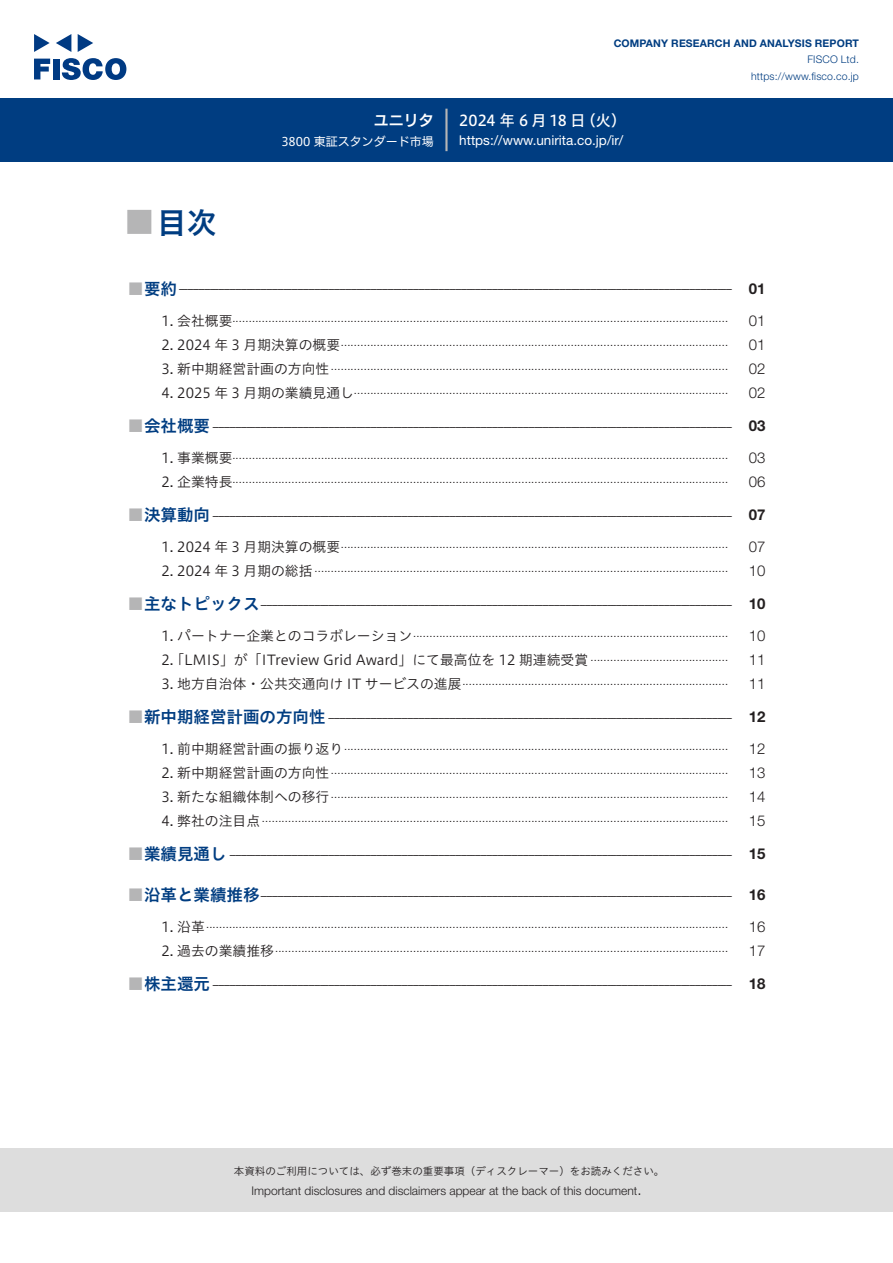
<style>
.page{position:relative;width:893px;height:1263px;background:#fff}
.page>*{position:absolute;margin:0;border:0;box-sizing:border-box;transform-origin:0 0}
.t1{font:30px "Hiragino UD Sans Std N W6";color:#003d81}
.t2{font:24px "Hiragino UD Sans Std W6";color:#b5b5b6}
.t3{font:16.5px "Hiragino UD Sans Std W6";color:#003d81}
.t4{font:300 15px "Helvetica Neue LT Std";color:#231f20}
.t5{font:700 15px "Helvetica Neue LT Std";color:#231f20}
.t6{font:15px "Hiragino UD Sans F Std N W5";color:#fff}
.t7{font:15px "Hiragino UD Sans F Std N W6";color:#fff}
.t8{font:13.8px "Hiragino UD Sans Std W3";color:#231f20}
.t9{font:13.5px "Helvetica Neue LT Std";color:#fff}
.t10{font:12px "Hiragino UD Sans Std W3";color:#231f20}
.t11{font:300 12px "Helvetica Neue LT Std";color:#231f20}
.t12{font:12px "Hiragino UD Sans F Std N W4";color:#fff}
.t13{font:10.5px "Hiragino UD Sans Std W3";color:#231f20}
.t14{font:700 10.5px "Helvetica Neue LT Std";letter-spacing:.015em;color:#003d81}
.t15{font:300 10.5px/16.5px "Helvetica Neue LT Std";letter-spacing:.015em;color:#003d81;text-align:right}
.t16{font:9px "Hiragino UD Sans Std W3";color:#231f20}
.s1{color:#b5b5b6}
</style>
<div class="page">
<div style="left:0;top:1148px;width:893px;height:64px;background:#ddd"></div>
<svg style="left:34px;top:59px;width:16px;height:20px"></svg>
<div style="left:53px;top:59px;width:6px;height:20px;background:#003a83"></div>
<svg style="left:62px;top:58px;width:64px;height:22px"></svg>
<svg style="left:34px;top:34px;width:16px;height:18px"></svg>
<svg style="left:78px;top:34px;width:15px;height:18px"></svg>
<svg style="left:56px;top:34px;width:15px;height:18px"></svg>
<div style="left:0;top:98px;width:893px;height:64px;background:#003d81"></div>
<hr style="left:445px;top:109px;width:3px;height:42px;background:#b5b5b6">
<p class="t2" style="left:128px;top:204px;width:25px">█</p>
<p class="t1" style="left:157px;top:199px;width:61px">目次</p>
<h3 class="t7" style="left:374px;top:109px;width:62px">ユニリタ</h3>
<h3 class="t12" style="left:281px;top:132px;width:154px">3800 東証スタンダード市場</h3>
<p class="t14" style="left:614px;top:37px;width:247px">COMPANY RESEARCH AND ANALYSIS REPORT</p>
<p class="t15" style="left:751px;top:51px;width:109px">FISCO Ltd. https://www.fisco.co j p.</p>
<h3 class="t6" style="left:581px;top:109px;width:47px">（火(</h3>
<h3 class="t6" style="left:459px;top:109px;width:128px">2024 年 6 月 18 日</h3>
<h3 class="t9" style="left:459px;top:132px;width:166px">https://www.unirita. c o j p. /i r/</h3>
<p class="t3" style="left:128px;top:276px;width:51px"><span class="s1">■</span>要約</p>
<p class="t10" style="left:177px;top:280px;width:557px">-----------------------------------------------------------------------------------------------------------------------------------------------------------------------------------------------------</p>
<p class="t8" style="left:162px;top:310px;width:73px">1. 会社概要</p>
<p class="t16" style="left:233px;top:312px;width:497px">.......................................................................................................................................................</p>
<p class="t8" style="left:162px;top:334px;width:180px">2. 2024 年 3 月期決算の概要</p>
<p class="t16" style="left:341px;top:336px;width:388px">......................................................................................................................</p>
<p class="t8" style="left:162px;top:358px;width:169px">3. 新中期経営計画の方向性</p>
<p class="t16" style="left:331px;top:360px;width:398px">.........................................................................................................................</p>
<p class="t8" style="left:162px;top:382px;width:194px">4. 2025 年 3 月期の業績見通し</p>
<p class="t16" style="left:354px;top:384px;width:375px">..................................................................................................................</p>
<p class="t3" style="left:128px;top:413px;width:84px"><span class="s1">■</span>会社概要</p>
<p class="t10" style="left:210px;top:417px;width:524px">-----------------------------------------------------------------------------------------------------------------------------------------------------------------------------------------</p>
<p class="t8" style="left:162px;top:447px;width:73px">1. 事業概要</p>
<p class="t16" style="left:233px;top:449px;width:497px">.......................................................................................................................................................</p>
<p class="t8" style="left:162px;top:471px;width:73px">2. 企業特長</p>
<p class="t16" style="left:233px;top:473px;width:497px">.......................................................................................................................................................</p>
<p class="t3" style="left:128px;top:502px;width:84px"><span class="s1">■</span>決算動向</p>
<p class="t10" style="left:210px;top:506px;width:524px">-----------------------------------------------------------------------------------------------------------------------------------------------------------------------------------------</p>
<p class="t8" style="left:162px;top:536px;width:180px">1. 2024 年 3 月期決算の概要</p>
<p class="t16" style="left:341px;top:538px;width:388px">......................................................................................................................</p>
<p class="t8" style="left:162px;top:560px;width:153px">2. 2024 年 3 月期の総括</p>
<p class="t16" style="left:315px;top:562px;width:415px">..............................................................................................................................</p>
<p class="t3" style="left:128px;top:591px;width:134px"><span class="s1">■</span>主なトピックス</p>
<p class="t10" style="left:260px;top:595px;width:475px">------------------------------------------------------------------------------------------------------------------------------------------------------------------------</p>
<p class="t8" style="left:162px;top:625px;width:252px">1. パートナー企業とのコラボレーション</p>
<p class="t16" style="left:413px;top:627px;width:316px">................................................................................................</p>
<p class="t8" style="left:170px;top:649px;width:419px">「LMIS」が「ITreview Grid Award」にて最高位を 12 期連続受賞</p>
<p class="t8" style="left:162px;top:649px;width:14px">2.</p>
<p class="t16" style="left:591px;top:651px;width:139px">..........................................</p>
<p class="t8" style="left:162px;top:673px;width:301px">3. 地方自治体・公共交通向け IT サービスの進展</p>
<p class="t16" style="left:463px;top:675px;width:267px">.................................................................................</p>
<p class="t3" style="left:128px;top:704px;width:200px"><span class="s1">■</span>新中期経営計画の方向性</p>
<p class="t10" style="left:326px;top:708px;width:409px">------------------------------------------------------------------------------------------------------------------------------------------------</p>
<p class="t8" style="left:162px;top:738px;width:183px">1. 前中期経営計画の振り返り</p>
<p class="t16" style="left:344px;top:740px;width:385px">.....................................................................................................................</p>
<p class="t8" style="left:162px;top:762px;width:169px">2. 新中期経営計画の方向性</p>
<p class="t16" style="left:331px;top:764px;width:398px">.........................................................................................................................</p>
<p class="t8" style="left:162px;top:786px;width:169px">3. 新たな組織体制への移行</p>
<p class="t16" style="left:331px;top:788px;width:398px">.........................................................................................................................</p>
<p class="t8" style="left:162px;top:810px;width:100px">4. 弊社の注目点</p>
<p class="t16" style="left:262px;top:812px;width:467px">..............................................................................................................................................</p>
<p class="t3" style="left:128px;top:841px;width:101px"><span class="s1">■</span>業績見通し</p>
<p class="t10" style="left:227px;top:845px;width:508px">-----------------------------------------------------------------------------------------------------------------------------------------------------------------------------------</p>
<p class="t3" style="left:128px;top:882px;width:134px"><span class="s1">■</span>沿革と業績推移</p>
<p class="t10" style="left:260px;top:886px;width:475px">------------------------------------------------------------------------------------------------------------------------------------------------------------------------</p>
<p class="t8" style="left:162px;top:916px;width:45px">1. 沿革</p>
<p class="t16" style="left:206px;top:918px;width:523px">...............................................................................................................................................................</p>
<p class="t8" style="left:162px;top:940px;width:114px">2. 過去の業績推移</p>
<p class="t16" style="left:275px;top:942px;width:454px">..........................................................................................................................................</p>
<p class="t3" style="left:128px;top:971px;width:84px"><span class="s1">■</span>株主還元</p>
<p class="t10" style="left:210px;top:975px;width:524px">-----------------------------------------------------------------------------------------------------------------------------------------------------------------------------------------</p>
<p class="t5" style="left:749px;top:279px;width:18px">01</p>
<p class="t4" style="left:749px;top:311px;width:18px">01</p>
<p class="t4" style="left:749px;top:335px;width:18px">01</p>
<p class="t4" style="left:749px;top:359px;width:18px">02</p>
<p class="t4" style="left:749px;top:383px;width:18px">02</p>
<p class="t5" style="left:749px;top:416px;width:18px">03</p>
<p class="t4" style="left:749px;top:448px;width:18px">03</p>
<p class="t4" style="left:749px;top:472px;width:18px">06</p>
<p class="t5" style="left:749px;top:505px;width:18px">07</p>
<p class="t4" style="left:749px;top:537px;width:18px">07</p>
<p class="t4" style="left:749px;top:561px;width:18px">10</p>
<p class="t5" style="left:749px;top:594px;width:18px">10</p>
<p class="t4" style="left:749px;top:626px;width:18px">10</p>
<p class="t4" style="left:749px;top:650px;width:18px">11</p>
<p class="t4" style="left:749px;top:674px;width:18px">11</p>
<p class="t5" style="left:749px;top:707px;width:18px">12</p>
<p class="t4" style="left:749px;top:739px;width:18px">12</p>
<p class="t4" style="left:749px;top:763px;width:18px">13</p>
<p class="t4" style="left:749px;top:787px;width:18px">14</p>
<p class="t4" style="left:749px;top:811px;width:18px">15</p>
<p class="t5" style="left:749px;top:844px;width:18px">15</p>
<p class="t5" style="left:749px;top:885px;width:18px">16</p>
<p class="t4" style="left:749px;top:917px;width:18px">16</p>
<p class="t4" style="left:749px;top:941px;width:18px">17</p>
<p class="t5" style="left:749px;top:974px;width:18px">18</p>
<p class="t13" style="left:234px;top:1163px;width:432px">本資料のご利用については、必ず巻末の重要事項（ディスクレーマー）をお読みください。</p>
<h3 class="t4" style="left:637px;top:1180px;width:6px">.</h3>
<h3 class="t11" style="left:251px;top:1183px;width:387px">Important disclosures and disclaimers appear at the back of this document</h3>
</div>
